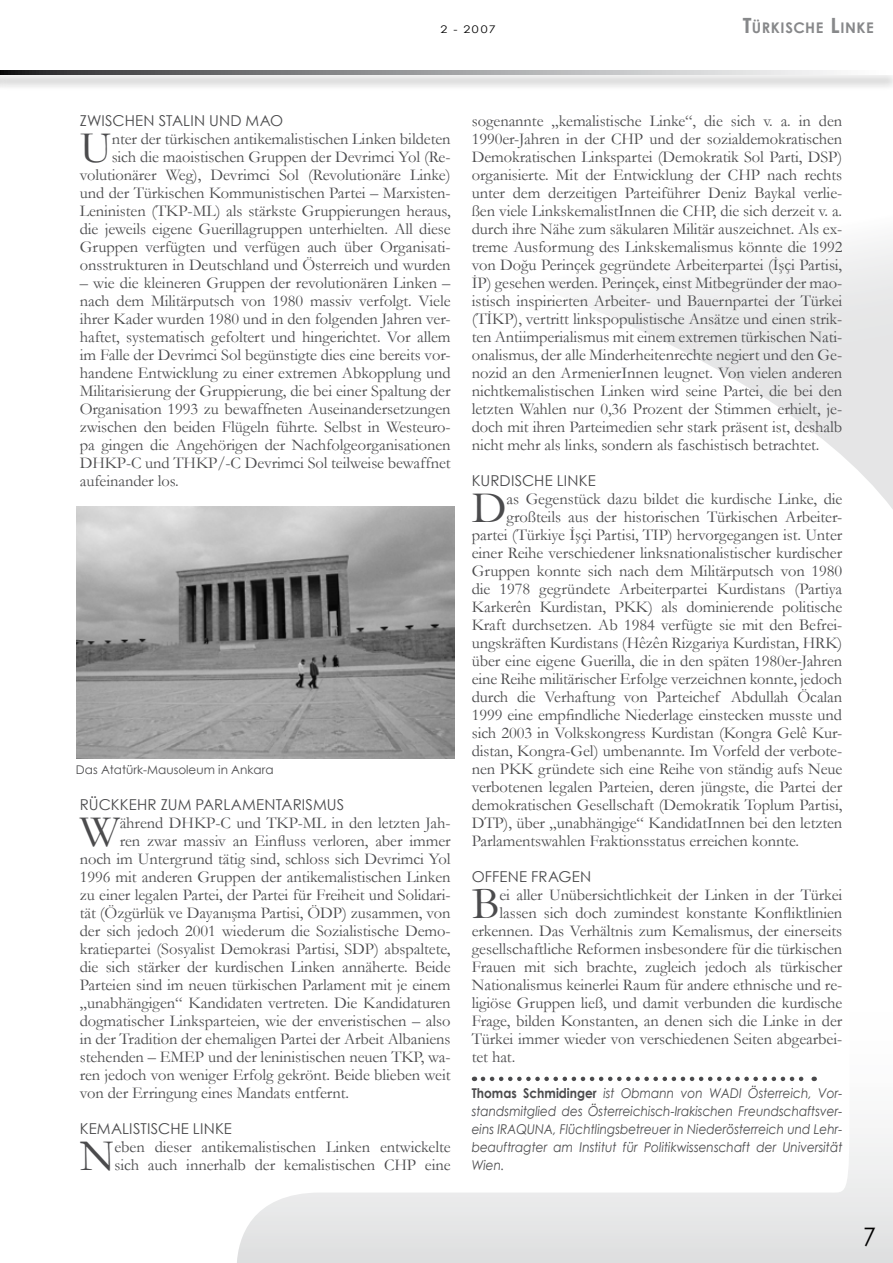
<style>
.page{position:relative;width:893px;height:1263px;background:#fff}
.page>*{position:absolute;margin:0;border:0;box-sizing:border-box;transform-origin:0 0}
.t1{font:45.3px "Garamond";color:#4b4b4d}
.t2{font:25.5px "Century Gothic";color:#000;scale:.9 1}
.t3{font:16.5px/18px "Garamond";letter-spacing:-.005em;color:#4b4b4d;text-align:justify}
.t4{font:15px "Century Gothic";letter-spacing:.01em;color:#4b4b4d}
.t5{font:700 14.7px "Century Gothic";letter-spacing:.04em;color:#87888a}
.t6{font:italic 13.5px/18px "Century Gothic";color:#4b4b4d;text-align:justify;scale:.9 1}
.t7{font:12px "Century Gothic";color:#4b4b4d}
.t8{font:10.5px "Century Gothic";color:#000;scale:1.18 1}
.s1{font-size:21px}
.s2{font-weight:700;font-style:normal}
</style>
<div class="page">
<svg style="left:237px;top:1076px;width:656px;height:187px"></svg>
<svg style="left:375px;top:239px;width:518px;height:288px"></svg>
<div style="left:0;top:71px;width:893px;height:26px;background:#000;opacity:.3"></div>
<svg style="left:0;top:70px;width:893px;height:4px;background:#9b9b9d"></svg>
<svg style="left:483px;top:1076px;width:332px;height:5px"></svg>
<img style="left:77px;top:507px;width:377px;height:252px">
<p class="t8" style="left:441px;top:22px;width:48px">2 - 2007</p>
<p class="t5" style="left:743px;top:16px;width:132px"><span class="s1">T</span>ÜRKISCHE <span class="s1">L</span>INKE</p>
<p class="t4" style="left:80px;top:110px;width:205px">ZWISCHEN STALIN UND MAO</p>
<h1 class="t1" style="left:80px;top:117px;width:34px">U</h1>
<p class="t3" style="left:80px;top:129px;width:372px;text-align:right">nter der türkischen antikemalistischen Linken bildeten<br>sich die maoistischen Gruppen der Devrimci Yol (Re&shy;volutionärer Weg), Devrimci Sol (Revolutionäre Linke) und der Türkischen Kommunistischen Partei – Marxisten-Leninisten (TKP-ML) als stärkste Gruppierungen heraus, die jeweils eigene Guerillagruppen unterhielten. All diese Gruppen verfügten und verfügen auch über Organisati&shy;onsstrukturen in Deutschland und Österreich und wurden</p>
<p class="t3" style="left:80px;top:273px;width:372px">– wie die kleineren Gruppen der revolutionären Linken – nach dem Militärputsch von 1980 massiv verfolgt. Viele ihrer Kader wurden 1980 und in den folgenden Jahren ver&shy;haftet, systematisch gefoltert und hingerichtet. Vor allem im Falle der Devrimci Sol begünstigte dies eine bereits vor&shy;handene Entwicklung zu einer extremen Abkopplung und Militarisierung der Gruppierung, die bei einer Spaltung der Organisation 1993 zu bewaffneten Auseinandersetzungen zwischen den beiden Flügeln führte. Selbst in Westeuro&shy;pa gingen die Angehörigen der Nachfolgeorganisationen DHKP-C und THKP/-C Devrimci Sol teilweise bewaffnet aufeinander los.</p>
<p class="t7" style="left:76px;top:761px;width:199px">DAS ATATÜRK-MAUSOLEUM IN ANKARA</p>
<p class="t4" style="left:80px;top:794px;width:266px">RÜCKKEHR ZUM PARLAMENTARISMUS</p>
<h1 class="t1" style="left:80px;top:801px;width:42px">W</h1>
<p class="t3" style="left:120px;top:813px;width:332px">ährend DHKP-C und TKP-ML in den letzten Jah-</p>
<p class="t3" style="left:120px;top:831px;width:332px">ren zwar massiv an Einfluss verloren, aber immer</p>
<p class="t3" style="left:80px;top:849px;width:372px">noch im Untergrund tätig sind, schloss sich Devrimci Yol</p>
<p class="t3" style="left:80px;top:867px;width:372px">1996 mit anderen Gruppen der antikemalistischen Linken</p>
<p class="t3" style="left:80px;top:885px;width:372px">zu einer legalen Partei, der Partei für Freiheit und Solidari-</p>
<p class="t3" style="left:80px;top:903px;width:372px">tät (Özgürlük ve Dayanışma Partisi, ÖDP) zusammen, von</p>
<p class="t3" style="left:80px;top:921px;width:372px">der sich jedoch 2001 wiederum die Sozialistische Demo-</p>
<p class="t3" style="left:80px;top:939px;width:372px">kratiepartei (Sosyalist Demokrasi Partisi, SDP) abspaltete,</p>
<p class="t3" style="left:80px;top:957px;width:372px">die sich stärker der kurdischen Linken annäherte. Beide</p>
<p class="t3" style="left:80px;top:975px;width:372px">Parteien sind im neuen türkischen Parlament mit je einem</p>
<p class="t3" style="left:80px;top:993px;width:372px">„unabhängigen“ Kandidaten vertreten. Die Kandidaturen</p>
<p class="t3" style="left:80px;top:1011px;width:372px">dogmatischer Linksparteien, wie der enveristischen – also</p>
<p class="t3" style="left:80px;top:1029px;width:372px">in der Tradition der ehemaligen Partei der Arbeit Albaniens</p>
<p class="t3" style="left:80px;top:1047px;width:372px">stehenden – EMEP und der leninistischen neuen TKP, wa-</p>
<p class="t3" style="left:80px;top:1065px;width:372px">ren jedoch von weniger Erfolg gekrönt. Beide blieben weit</p>
<p class="t3" style="left:80px;top:1083px;width:271px">von der Erringung eines Mandats entfernt.</p>
<p class="t4" style="left:80px;top:1118px;width:154px">KEMALISTISCHE LINKE</p>
<h1 class="t1" style="left:80px;top:1125px;width:36px">N</h1>
<p class="t3" style="left:115px;top:1137px;width:338px">eben dieser antikemalistischen Linken entwickelte sich auch innerhalb der kemalistischen CHP eine</p>
<p class="t3" style="left:472px;top:111px;width:372px">sogenannte „kemalistische Linke“, die sich v. a. in den 1990er-Jahren in der CHP und der sozialdemokratischen Demokratischen Linkspartei (Demokratik Sol Parti, DSP) organisierte. Mit der Entwicklung der CHP nach rechts unter dem derzeitigen Parteiführer Deniz Baykal verlie&shy;ßen viele LinkskemalistInnen die CHP, die sich derzeit v. a. durch ihre Nähe zum säkularen Militär auszeichnet. Als ex&shy;treme Ausformung des Linkskemalismus könnte die 1992 von Doğu Perinçek gegründete Arbeiterpartei (İşçi Partisi, İP) gesehen werden. Perinçek, einst Mitbegründer der mao&shy;istisch inspirierten Arbeiter- und Bauernpartei der Türkei (TİKP), vertritt linkspopulistische Ansätze und einen strik&shy;ten Antiimperialismus mit einem extremen türkischen Nati&shy;onalismus, der alle Minderheitenrechte negiert und den Ge&shy;nozid an den ArmenierInnen leugnet. Von vielen anderen nichtkemalistischen Linken wird seine Partei, die bei den letzten Wahlen nur 0,36 Prozent der Stimmen erhielt, je&shy;doch mit ihren Parteimedien sehr stark präsent ist, deshalb nicht mehr als links, sondern als faschistisch betrachtet.</p>
<p class="t4" style="left:472px;top:470px;width:126px">KURDISCHE LINKE</p>
<h1 class="t1" style="left:472px;top:477px;width:36px">D</h1>
<p class="t3" style="left:506px;top:489px;width:337px">as Gegenstück dazu bildet die kurdische Linke, die</p>
<p class="t3" style="left:506px;top:507px;width:337px">großteils aus der historischen Türkischen Arbeiter-</p>
<p class="t3" style="left:472px;top:525px;width:372px">partei (Türkiye İşçi Partisi, TIP) hervorgegangen ist. Unter</p>
<p class="t3" style="left:472px;top:543px;width:372px">einer Reihe verschiedener linksnationalistischer kurdischer</p>
<p class="t3" style="left:472px;top:561px;width:372px">Gruppen konnte sich nach dem Militärputsch von 1980</p>
<p class="t3" style="left:472px;top:579px;width:372px">die 1978 gegründete Arbeiterpartei Kurdistans (Partiya</p>
<p class="t3" style="left:472px;top:597px;width:372px">Karkerên Kurdistan, PKK) als dominierende politische</p>
<p class="t3" style="left:472px;top:615px;width:372px">Kraft durchsetzen. Ab 1984 verfügte sie mit den Befrei-</p>
<p class="t3" style="left:472px;top:633px;width:372px">ungskräften Kurdistans (Hêzên Rizgariya Kurdistan, HRK)</p>
<p class="t3" style="left:472px;top:651px;width:372px">über eine eigene Guerilla, die in den späten 1980er-Jahren</p>
<p class="t3" style="left:472px;top:669px;width:372px">eine Reihe militärischer Erfolge verzeichnen konnte, jedoch</p>
<p class="t3" style="left:472px;top:687px;width:372px">durch die Verhaftung von Parteichef Abdullah Öcalan</p>
<p class="t3" style="left:472px;top:705px;width:372px">1999 eine empfindliche Niederlage einstecken musste und</p>
<p class="t3" style="left:472px;top:723px;width:372px">sich 2003 in Volkskongress Kurdistan (Kongra Gelê Kur-</p>
<p class="t3" style="left:472px;top:741px;width:372px">distan, Kongra-Gel) umbenannte. Im Vorfeld der verbote-</p>
<p class="t3" style="left:472px;top:759px;width:372px">nen PKK gründete sich eine Reihe von ständig aufs Neue</p>
<p class="t3" style="left:472px;top:777px;width:372px">verbotenen legalen Parteien, deren jüngste, die Partei der</p>
<p class="t3" style="left:472px;top:795px;width:372px">demokratischen Gesellschaft (Demokratik Toplum Partisi,</p>
<p class="t3" style="left:472px;top:813px;width:372px">DTP), über „unabhängige“ KandidatInnen bei den letzten</p>
<p class="t3" style="left:472px;top:831px;width:329px">Parlamentswahlen Fraktionsstatus erreichen konnte.</p>
<p class="t4" style="left:472px;top:866px;width:121px">OFFENE FRAGEN</p>
<h1 class="t1" style="left:472px;top:873px;width:29px">B</h1>
<p class="t3" style="left:499px;top:885px;width:344px">ei aller Unübersichtlichkeit der Linken in der Türkei</p>
<p class="t3" style="left:499px;top:903px;width:344px">lassen sich doch zumindest konstante Konfliktlinien</p>
<p class="t3" style="left:472px;top:921px;width:372px">erkennen. Das Verhältnis zum Kemalismus, der einerseits</p>
<p class="t3" style="left:472px;top:939px;width:372px">gesellschaftliche Reformen insbesondere für die türkischen</p>
<p class="t3" style="left:472px;top:957px;width:372px">Frauen mit sich brachte, zugleich jedoch als türkischer</p>
<p class="t3" style="left:472px;top:975px;width:372px">Nationalismus keinerlei Raum für andere ethnische und re-</p>
<p class="t3" style="left:472px;top:993px;width:372px">ligiöse Gruppen ließ, und damit verbunden die kurdische</p>
<p class="t3" style="left:472px;top:1011px;width:372px">Frage, bilden Konstanten, an denen sich die Linke in der</p>
<p class="t3" style="left:472px;top:1029px;width:372px">Türkei immer wieder von verschiedenen Seiten abgearbei-</p>
<p class="t3" style="left:472px;top:1047px;width:45px">tet hat.</p>
<p class="t6" style="left:472px;top:1084px;width:413px"><span class="s2">Thomas Schmidinger</span> ist Obmann von WADI Österreich, Vor&shy;standsmitglied des Österreichisch-Irakischen Freundschaftsver&shy;eins IRAQUNA, Flüchtlingsbetreuer in Niederösterreich und Lehr&shy;beauftragter am Institut für Politikwissenschaft der Universität Wien.</p>
<h2 class="t2" style="left:863px;top:1219px;width:16px">7</h2>
</div>
